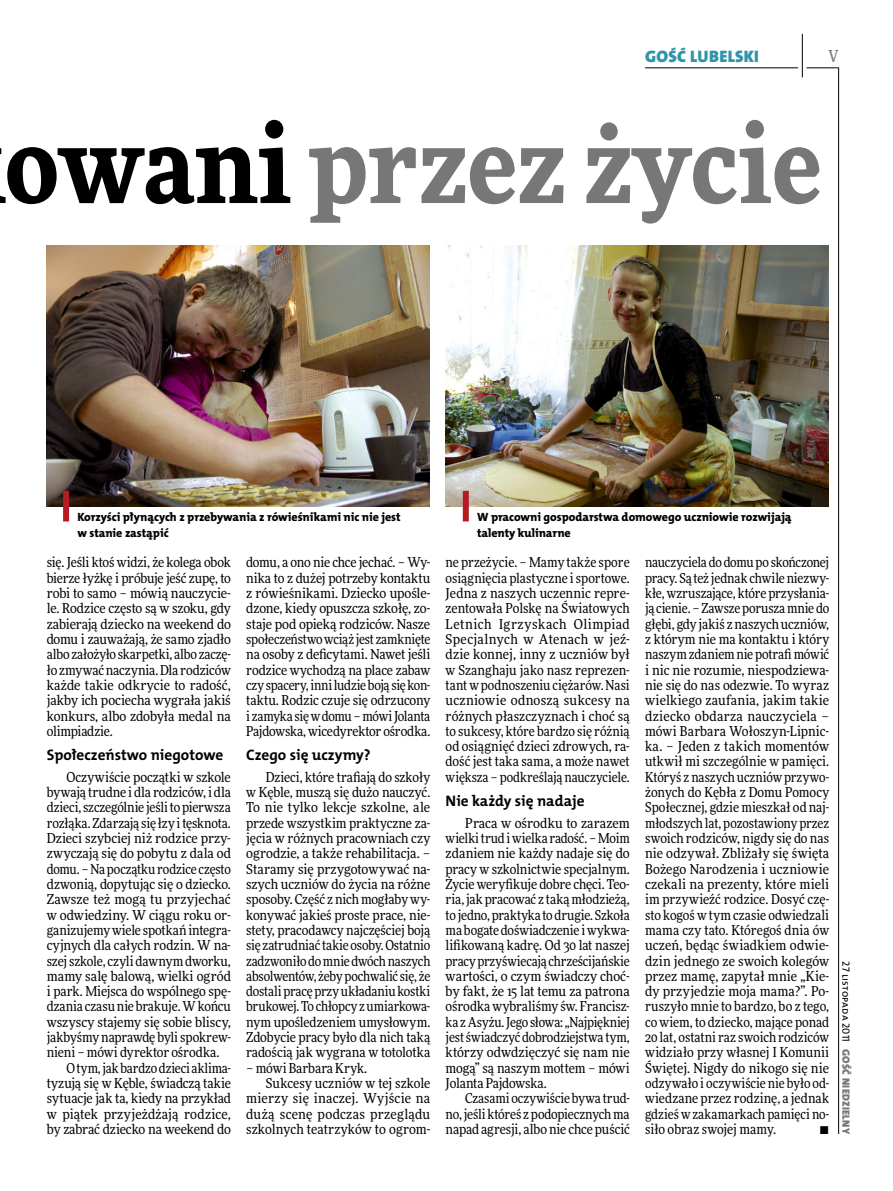
<style>
.page{position:relative;width:893px;height:1191px;background:#fff}
.page>*{position:absolute;margin:0;border:0;box-sizing:border-box;transform-origin:0 0}
.t1{font:900 106.5px "Freeday Narrow";color:#777778}
.t2{font:16.65px "The Mix HP9 Blk";letter-spacing:.02em;color:#2f95a8}
.t3{font:500 16.5px "Freeday Narrow";color:#777778;scale:.9 1}
.t4{font:15.3px "The Mix HP7 Bld";letter-spacing:-.005em;color:#000}
.t5{font:13.65px/15.3px "Freeday Narrow News";letter-spacing:-.005em;color:#000;text-align:justify}
.t6{font:13.65px "Freeday Narrow News";letter-spacing:.015em;color:#000}
.t7{font:13.65px "Freeday Narrow News";letter-spacing:.02em;color:#000}
.t8{font:12px/15.3px "The Mix HP8 Ex Bld";letter-spacing:-.005em;color:#000}
.t9{font:10.5px "The Mix HP5 Plain";color:#000}
.t10{font:10.5px "The Mix HP9 Blk";letter-spacing:.025em;color:#777778}
.s1{color:#000}
</style>
<div class="page">
<hr style="left:806px;top:68px;width:33px;height:1px;background:#000">
<hr style="left:645px;top:68px;width:153px;height:1px;background:#000">
<hr style="left:838px;top:68px;width:1px;height:1066px;background:#000">
<hr style="left:802px;top:34px;width:1px;height:43px;background:#000">
<img style="left:46px;top:246px;width:384px;height:260px">
<img style="left:445px;top:246px;width:384px;height:260px">
<div style="left:63px;top:491px;width:6px;height:30px;background:#b51b24"></div>
<div style="left:463px;top:491px;width:6px;height:30px;background:#b51b24"></div>
<p class="t2" style="left:645px;top:46px;width:115px">GOŚĆ LUBELSKI</p>
<p class="t3" style="left:828px;top:46px;width:13px">V</p>
<h1 class="t1" style="left:5px;top:95px;width:818px"><span class="s1">owani</span> przez życie</h1>
<p class="t8" style="left:77px;top:510px;width:325px">Korzyści płynących z przebywania z rówieśnikami nic nie jest w stanie zastąpić</p>
<p class="t8" style="left:477px;top:510px;width:316px">W pracowni gospodarstwa domowego uczniowie rozwijają talenty kulinarne</p>
<p class="t5" style="left:47px;top:555px;width:186px">się. Jeśli ktoś widzi, że kolega obok bierze łyżkę i próbuje jeść zupę, to robi to samo – mówią nauczycie&shy;le. Rodzice często są w szoku, gdy zabierają dziecko na weekend do domu i zauważają, że samo zjadło albo założyło skarpetki, albo zaczę&shy;ło zmywać naczynia. Dla rodziców każde takie odkrycie to radość, jakby ich pociecha wygrała jakiś konkurs, albo zdobyła medal na olimpiadzie.</p>
<p class="t4" style="left:47px;top:745px;width:178px">Społeczeństwo niegotowe</p>
<p class="t5" style="left:66px;top:769px;width:166px">Oczywiście początki w szkole</p>
<p class="t5" style="left:47px;top:784px;width:186px">bywają trudne i dla rodziców, i dla</p>
<p class="t5" style="left:47px;top:799px;width:186px">dzieci, szczególnie jeśli to pierwsza</p>
<p class="t5" style="left:47px;top:815px;width:186px">rozłąka. Zdarzają się łzy i tęsknota.</p>
<p class="t5" style="left:47px;top:830px;width:186px">Dzieci szybciej niż rodzice przy-</p>
<p class="t5" style="left:47px;top:845px;width:186px">zwyczają się do pobytu z dala od</p>
<p class="t5" style="left:47px;top:861px;width:186px">domu. – Na początku rodzice często</p>
<p class="t5" style="left:47px;top:876px;width:186px">dzwonią, dopytując się o dziecko.</p>
<p class="t5" style="left:47px;top:891px;width:186px">Zawsze też mogą tu przyjechać</p>
<p class="t5" style="left:47px;top:907px;width:186px">w odwiedziny. W ciągu roku or-</p>
<p class="t5" style="left:47px;top:922px;width:186px">ganizujemy wiele spotkań integra-</p>
<p class="t5" style="left:47px;top:937px;width:186px">cyjnych dla całych rodzin. W na-</p>
<p class="t5" style="left:47px;top:953px;width:186px">szej szkole, czyli dawnym dworku,</p>
<p class="t5" style="left:47px;top:968px;width:186px">mamy salę balową, wielki ogród</p>
<p class="t5" style="left:47px;top:983px;width:186px">i park. Miejsca do wspólnego spę-</p>
<p class="t5" style="left:47px;top:998px;width:186px">dzania czasu nie brakuje. W końcu</p>
<p class="t5" style="left:47px;top:1014px;width:186px">wszyscy stajemy się sobie bliscy,</p>
<p class="t5" style="left:47px;top:1029px;width:186px">jakbyśmy naprawdę byli spokrew-</p>
<p class="t5" style="left:47px;top:1044px;width:174px">nieni – mówi dyrektor ośrodka.</p>
<p class="t5" style="left:66px;top:1060px;width:166px">O tym, jak bardzo dzieci aklima-</p>
<p class="t5" style="left:47px;top:1075px;width:186px">tyzują się w Kęble, świadczą takie</p>
<p class="t5" style="left:47px;top:1090px;width:186px">sytuacje jak ta, kiedy na przykład</p>
<p class="t5" style="left:47px;top:1106px;width:186px">w piątek przyjeżdżają rodzice,</p>
<p class="t5" style="left:47px;top:1121px;width:186px">by zabrać dziecko na weekend do</p>
<p class="t5" style="left:246px;top:555px;width:186px">domu, a ono nie chce jechać. – Wy&shy;nika to z dużej potrzeby kontaktu z rówieśnikami. Dziecko upośle&shy;dzone, kiedy opuszcza szkołę, zo&shy;staje pod opieką rodziców. Nasze społeczeństwo wciąż jest zamknięte na osoby z deficytami. Nawet jeśli rodzice wychodzą na place zabaw czy spacery, inni ludzie boją się kon&shy;taktu. Rodzic czuje się odrzucony i zamyka się w domu – mówi Jolanta Pajdowska, wicedyrektor ośrodka.</p>
<p class="t4" style="left:246px;top:745px;width:126px">Czego się uczymy?</p>
<p class="t5" style="left:246px;top:769px;width:186px;text-indent:20px">Dzieci, które trafiają do szkoły w Kęble, muszą się dużo nauczyć.<br>To nie tylko lekcje szkolne, ale przede wszystkim praktyczne za&shy;jęcia w różnych pracowniach czy ogrodzie, a także rehabilitacja. – Staramy się przygotowywać na&shy;szych uczniów do życia na różne sposoby. Część z nich mogłaby wy&shy;konywać jakieś proste prace, nie&shy;stety, pracodawcy najczęściej boją się zatrudniać takie osoby. Ostatnio zadzwoniło do mnie dwóch naszych absolwentów, żeby pochwalić się, że dostali pracę przy układaniu kostki brukowej. To chłopcy z umiarkowa&shy;nym upośledzeniem umysłowym.<br>Zdobycie pracy było dla nich taką radością jak wygrana w totolotka</p>
<p class="t5" style="left:246px;top:1060px;width:123px">– mówi Barbara Kryk.</p>
<p class="t5" style="left:266px;top:1075px;width:166px">Sukcesy uczniów w tej szkole</p>
<p class="t6" style="left:246px;top:1090px;width:186px">mierzy się inaczej. Wyjście na</p>
<p class="t7" style="left:246px;top:1105px;width:186px">dużą scenę podczas przeglądu</p>
<p class="t5" style="left:246px;top:1121px;width:186px">szkolnych teatrzyków to ogrom-</p>
<p class="t5" style="left:446px;top:555px;width:186px">ne przeżycie. – Mamy także spore osiągnięcia plastyczne i sportowe.<br>Jedna z naszych uczennic repre&shy;zentowała Polskę na Światowych Letnich Igrzyskach Olimpiad Specjalnych w Atenach w jeź&shy;dzie konnej, inny z uczniów był w Szanghaju jako nasz reprezen&shy;tant w podnoszeniu ciężarów. Nasi uczniowie odnoszą sukcesy na różnych płaszczyznach i choć są to sukcesy, które bardzo się różnią od osiągnięć dzieci zdrowych, ra&shy;dość jest taka sama, a może nawet większa – podkreślają nauczyciele.</p>
<p class="t4" style="left:446px;top:791px;width:140px">Nie każdy się nadaje</p>
<p class="t5" style="left:446px;top:815px;width:186px;text-indent:20px">Praca w ośrodku to zarazem wielki trud i wielka radość. – Moim zdaniem nie każdy nadaje się do pracy w szkolnictwie specjalnym.<br>Życie weryfikuje dobre chęci. Teo&shy;ria, jak pracować z taką młodzieżą, to jedno, praktyka to drugie. Szkoła ma bogate doświadczenie i wykwa&shy;lifikowaną kadrę. Od 30 lat naszej pracy przyświecają chrześcijańskie wartości, o czym świadczy choć&shy;by fakt, że 15 lat temu za patrona ośrodka wybraliśmy św. Francisz&shy;ka z Asyżu. Jego słowa: „Najpiękniej jest świadczyć dobrodziejstwa tym, którzy odwdzięczyć się nam nie mogą” są naszym mottem – mówi Jolanta Pajdowska.</p>
<p class="t5" style="left:446px;top:1090px;width:186px;text-indent:20px">Czasami oczywiście bywa trud&shy;no, jeśli któreś z podopiecznych ma napad agresji, albo nie chce puścić</p>
<p class="t5" style="left:645px;top:555px;width:186px">nauczyciela do domu po skończonej pracy. Są też jednak chwile niezwy&shy;kłe, wzruszające, które przysłania&shy;ją cienie. – Zawsze porusza mnie do głębi, gdy jakiś z naszych uczniów, z którym nie ma kontaktu i który naszym zdaniem nie potrafi mówić i nic nie rozumie, niespodziewa&shy;nie się do nas odezwie. To wyraz wielkiego zaufania, jakim takie dziecko obdarza nauczyciela – mówi Barbara Wołoszyn-Lipnic&shy;ka. – Jeden z takich momentów utkwił mi szczególnie w pamięci.<br>Któryś z naszych uczniów przywo&shy;żonych do Kębła z Domu Pomocy Społecznej, gdzie mieszkał od naj&shy;młodszych lat, pozostawiony przez swoich rodziców, nigdy się do nas nie odzywał. Zbliżały się święta Bożego Narodzenia i uczniowie czekali na prezenty, które mieli im przywieźć rodzice. Dosyć czę&shy;sto kogoś w tym czasie odwiedzali mama czy tato. Któregoś dnia ów uczeń, będąc świadkiem odwie&shy;dzin jednego ze swoich kolegów przez mamę, zapytał mnie „Kie&shy;dy przyjedzie moja mama?”. Po&shy;ruszyło mnie to bardzo, bo z tego, co wiem, to dziecko, mające ponad 20 lat, ostatni raz swoich rodziców widziało przy własnej I Komunii Świętej. Nigdy do nikogo się nie odzywało i oczywiście nie było od&shy;wiedzane przez rodzinę, a jednak gdzieś w zakamarkach pamięci no&shy;siło obraz swojej mamy.</p>
<p class="t5" style="left:819px;top:1121px;width:11px">•</p>
<p class="t9" style="left:853px;top:961px;width:82px;rotate:90deg">27 listopada 2011</p>
<p class="t10" style="left:853px;top:1049px;width:86px;rotate:90deg">GOŚĆ NIEDZIELNY</p>
</div>
